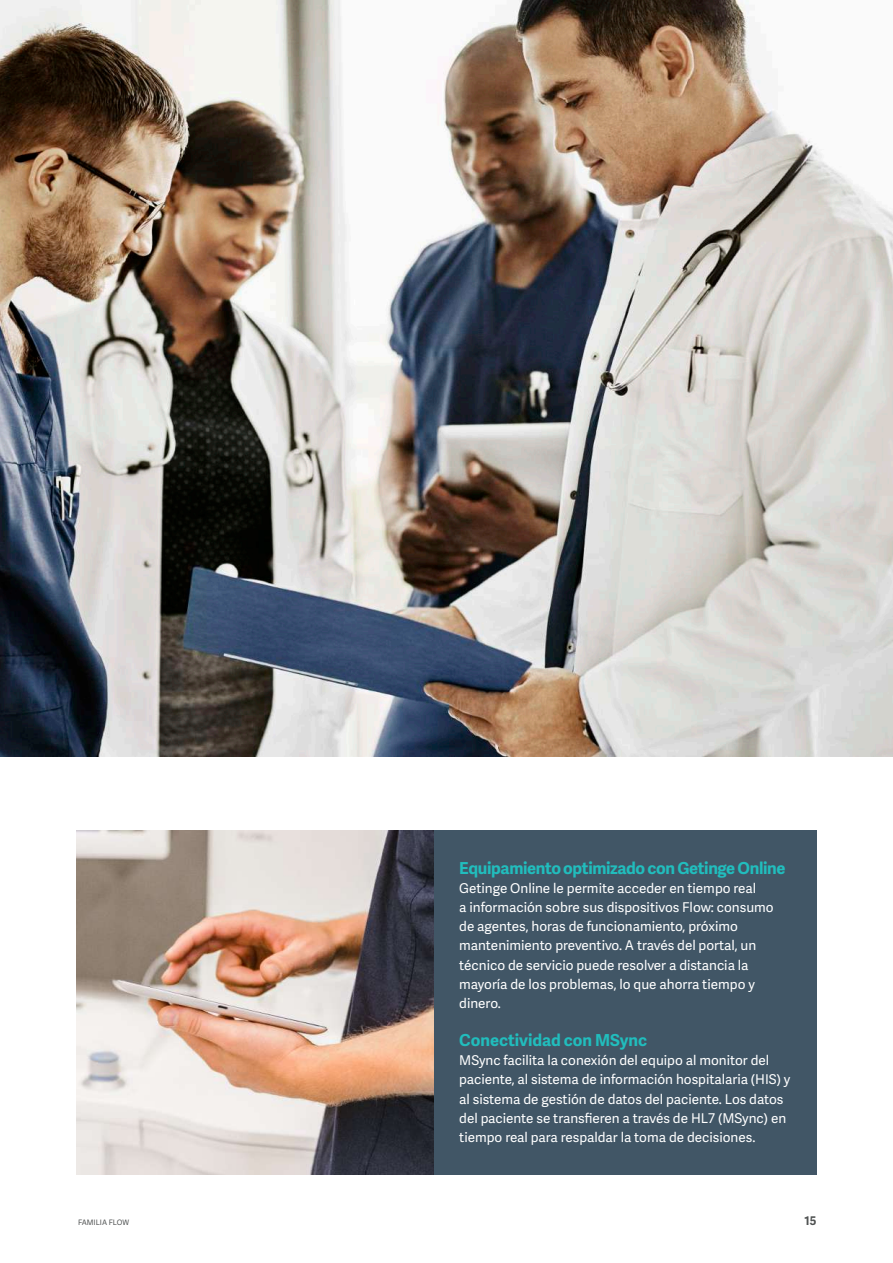
<style>
.page{position:relative;width:893px;height:1263px;background:#fff}
.page>*{position:absolute;margin:0;border:0;box-sizing:border-box;transform-origin:0 0}
.t1{font:700 16.5px "Adelle Sans";letter-spacing:-.02em;color:#21bdbd}
.t2{font:700 16.5px "Adelle Sans";color:#21bdbd}
.t3{font:13.5px/19.2px "Adelle Sans";color:#fff}
.t4{font:700 12px "Adelle Sans";color:#505353}
.t5{font:7.5px "Adelle Sans";color:#505353}
</style>
<div class="page">
<div style="left:434px;top:830px;width:382px;height:345px;background:#415666"></div>
<img style="left:76px;top:830px;width:358px;height:345px">
<img style="left:0;top:0;width:893px;height:756px">
<p class="t1" style="left:459px;top:856px;width:328px">Equipamiento optimizado con Getinge Online</p>
<p class="t3" style="left:459px;top:878px;width:316px">Getinge Online le permite acceder en tiempo real<br>a información sobre sus dispositivos Flow: consumo de agentes, horas de funcionamiento, próximo mantenimiento preventivo. A través del portal, un técnico de servicio puede resolver a distancia la mayoría de los problemas, lo que ahorra tiempo y dinero.</p>
<p class="t2" style="left:459px;top:1028px;width:189px">Conectividad con MSync</p>
<p class="t3" style="left:459px;top:1050px;width:333px">MSync facilita la conexión del equipo al monitor del paciente, al sistema de información hospitalaria (HIS) y al sistema de gestión de datos del paciente. Los datos del paciente se transfieren a través de HL7 (MSync) en tiempo real para respaldar la toma de decisiones.</p>
<p class="t5" style="left:78px;top:1217px;width:52px">FAMILIA FLOW</p>
<p class="t4" style="left:804px;top:1211px;width:14px">15</p>
</div>
